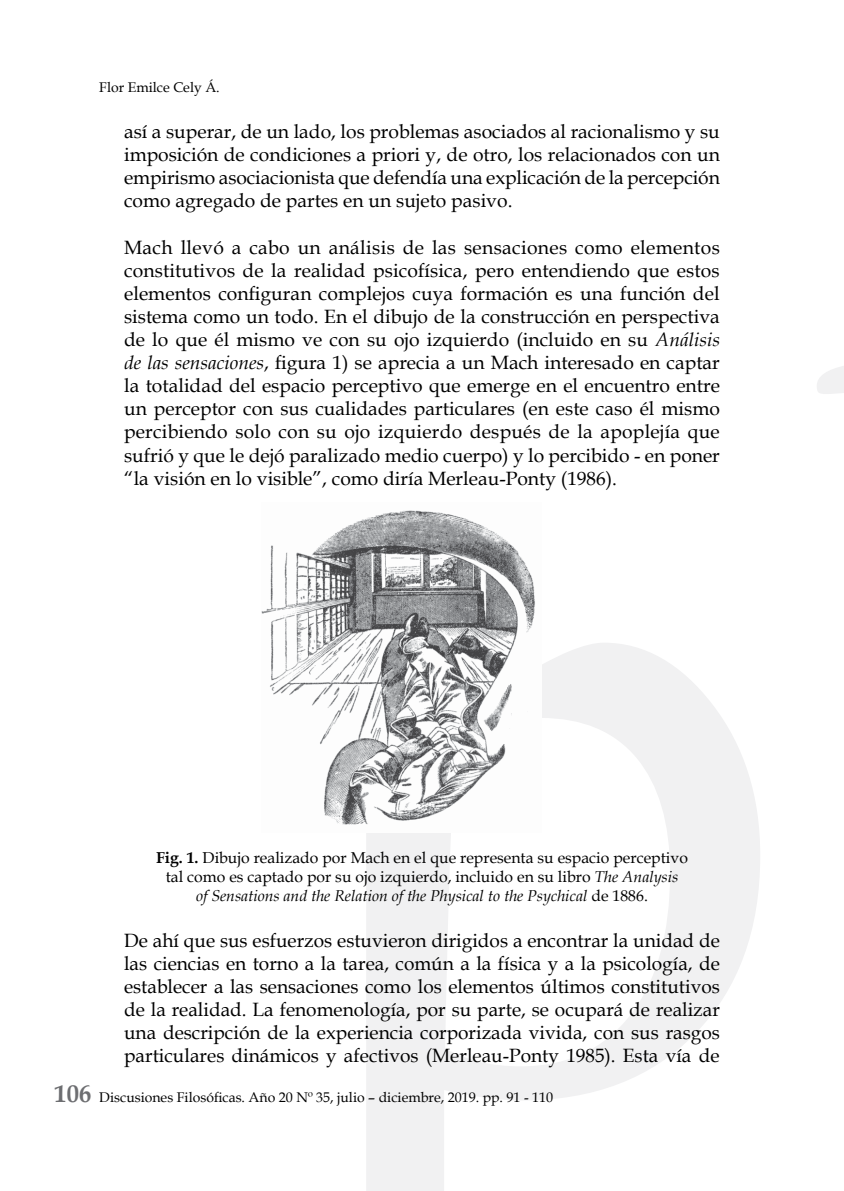
<style>
.page{position:relative;width:844px;height:1191px;background:#fff}
.page>*{position:absolute;margin:0;border:0;box-sizing:border-box;transform-origin:0 0}
.t1{font:700 24.5px "Book Antiqua";color:#6d6e71}
.t2{font:19.25px/23.1px "Book Antiqua";color:#000;text-align:justify}
.t3{font:15.75px/18.9px "Book Antiqua";color:#000;text-align:center}
.t4{font:14px "Book Antiqua";color:#000}
.s1{font-style:italic}
.s2{font-weight:700}
</style>
<div class="page">
<svg style="left:366px;top:366px;width:477px;height:825px"></svg>
<img style="left:261px;top:503px;width:280px;height:329px">
<p class="t4" style="left:99px;top:77px;width:122px">Flor Emilce Cely Á.</p>
<p class="t2" style="left:124px;top:119px;width:597px">así a superar, de un lado, los problemas asociados al racionalismo y su imposición de condiciones a priori y, de otro, los relacionados con un empirismo asociacionista que defendía una explicación de la percepción como agregado de partes en un sujeto pasivo.</p>
<p class="t2" style="left:124px;top:235px;width:597px">Mach llevó a cabo un análisis de las sensaciones como elementos constitutivos de la realidad psicofísica, pero entendiendo que estos elementos configuran complejos cuya formación es una función del sistema como un todo. En el dibujo de la construcción en perspectiva de lo que él mismo ve con su ojo izquierdo (incluido en su <span class="s1">Análisis de las sensaciones</span>, figura 1) se aprecia a un Mach interesado en captar la totalidad del espacio perceptivo que emerge en el encuentro entre un perceptor con sus cualidades particulares (en este caso él mismo percibiendo solo con su ojo izquierdo después de la apoplejía que sufrió y que le dejó paralizado medio cuerpo) y lo percibido - en poner “la visión en lo visible”, como diría Merleau-Ponty (1986).</p>
<p class="t1" style="left:55px;top:1077px;width:38px">106</p>
<p class="t3" style="left:156px;top:847px;width:533px"><span class="s2">Fig. 1.</span> Dibujo realizado por Mach en el que representa su espacio perceptivo tal como es captado por su ojo izquierdo, incluido en su libro <span class="s1">The Analysis<br>of Sensations and the Relation of the Physical to the Psychical</span> de 1886.</p>
<p class="t2" style="left:124px;top:928px;width:597px">De ahí que sus esfuerzos estuvieron dirigidos a encontrar la unidad de las ciencias en torno a la tarea, común a la física y a la psicología, de establecer a las sensaciones como los elementos últimos constitutivos de la realidad. La fenomenología, por su parte, se ocupará de realizar una descripción de la experiencia corporizada vivida, con sus rasgos particulares dinámicos y afectivos (Merleau-Ponty 1985). Esta vía de</p>
<p class="t4" style="left:99px;top:1087px;width:455px">Discusiones Filosóficas. Año 20 Nº 35, julio – diciembre, 2019. pp. 91 - 110</p>
</div>
